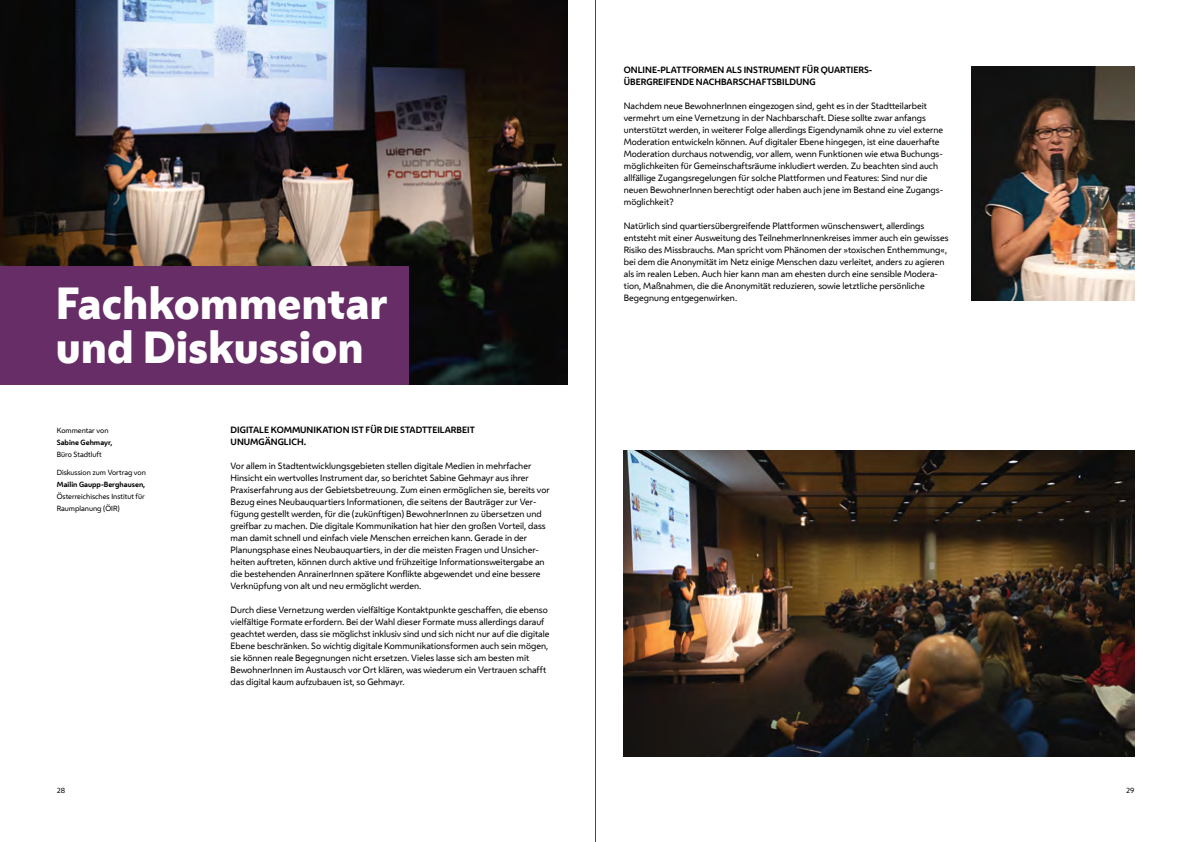
<style>
.page{position:relative;width:1191px;height:842px;background:#fff}
.page>*{position:absolute;margin:0;border:0;box-sizing:border-box;transform-origin:0 0}
.t1{font:800 42px/44px "Wiener Melange";color:#fff}
.t2{font:8.5px/12px "Wiener Melange";color:#000}
.t3{font:700 8.5px/12px "Wiener Melange";color:#000}
.t4{font:7px/12px "Wiener Melange";color:#000}
.t5{font:700 7px "Wiener Melange";color:#000}
</style>
<div class="page">
<svg style="left:595px;top:0;width:1px;height:842px"></svg>
<img style="left:971px;top:66px;width:163px;height:235px">
<img style="left:0;top:0;width:567px;height:385px">
<div style="left:0;top:266px;width:409px;height:119px;background:#672d66"></div>
<img style="left:624px;top:450px;width:510px;height:307px">
<h1 class="t1" style="left:56px;top:281px;width:334px">Fachkommentar und Diskussion</h1>
<p class="t4" style="left:57px;top:424px;width:53px">Kommentar von</p>
<p class="t5" style="left:57px;top:437px;width:57px">Sabine Gehmayr,</p>
<p class="t4" style="left:57px;top:448px;width:46px">Büro Stadtluft</p>
<p class="t4" style="left:57px;top:466px;width:91px">Diskussion zum Vortrag von</p>
<p class="t5" style="left:57px;top:479px;width:90px">Mailin Gaupp-Berghausen,</p>
<p class="t4" style="left:57px;top:490px;width:90px">Österreichisches Institut für<br>Raumplanung (ÖIR)</p>
<p class="t3" style="left:231px;top:424px;width:246px">DIGITALE KOMMUNIKATION IST FÜR DIE STADTTEILARBEIT<br>UNUMGÄNGLICH.</p>
<p class="t2" style="left:231px;top:460px;width:320px">Vor allem in Stadtentwicklungsgebieten stellen digitale Medien in mehrfacher Hinsicht ein wertvolles Instrument dar, so berichtet Sabine Gehmayr aus ihrer Praxiserfahrung aus der Gebietsbetreuung. Zum einen ermöglichen sie, bereits vor Bezug eines Neubauquartiers Informationen, die seitens der Bauträger zur Ver&shy;fügung gestellt werden, für die (zukünftigen) BewohnerInnen zu übersetzen und greifbar zu machen. Die digitale Kommunikation hat hier den großen Vorteil, dass man damit schnell und einfach viele Menschen erreichen kann. Gerade in der Planungsphase eines Neubauquartiers, in der die meisten Fragen und Unsicher&shy;heiten auftreten, können durch aktive und frühzeitige Informationsweitergabe an die bestehenden AnrainerInnen spätere Konflikte abgewendet und eine bessere Verknüpfung von alt und neu ermöglicht werden.</p>
<p class="t2" style="left:231px;top:604px;width:320px">Durch diese Vernetzung werden vielfältige Kontaktpunkte geschaffen, die ebenso vielfältige Formate erfordern. Bei der Wahl dieser Formate muss allerdings darauf geachtet werden, dass sie möglichst inklusiv sind und sich nicht nur auf die digitale Ebene beschränken. So wichtig digitale Kommunikationsformen auch sein mögen, sie können reale Begegnungen nicht ersetzen. Vieles lasse sich am besten mit BewohnerInnen im Austausch vor Ort klären, was wiederum ein Vertrauen schafft das digital kaum aufzubauen ist, so Gehmayr.</p>
<p class="t3" style="left:624px;top:64px;width:250px">ONLINE-PLATTFORMEN ALS INSTRUMENT FÜR QUARTIERS-<br>ÜBERGREIFENDE NACHBARSCHAFTSBILDUNG</p>
<p class="t2" style="left:624px;top:100px;width:321px">Nachdem neue BewohnerInnen eingezogen sind, geht es in der Stadtteilarbeit vermehrt um eine Vernetzung in der Nachbarschaft. Diese sollte zwar anfangs unterstützt werden, in weiterer Folge allerdings Eigendynamik ohne zu viel externe Moderation entwickeln können. Auf digitaler Ebene hingegen, ist eine dauerhafte Moderation durchaus notwendig, vor allem, wenn Funktionen wie etwa Buchungs&shy;möglichkeiten für Gemeinschaftsräume inkludiert werden. Zu beachten sind auch allfällige Zugangsregelungen für solche Plattformen und Features: Sind nur die neuen BewohnerInnen berechtigt oder haben auch jene im Bestand eine Zugangs&shy;möglichkeit?</p>
<p class="t2" style="left:624px;top:220px;width:326px">Natürlich sind quartiersübergreifende Plattformen wünschenswert, allerdings entsteht mit einer Ausweitung des TeilnehmerInnenkreises immer auch ein gewisses Risiko des Missbrauchs. Man spricht vom Phänomen der »toxischen Enthemmung«, bei dem die Anonymität im Netz einige Menschen dazu verleitet, anders zu agieren als im realen Leben. Auch hier kann man am ehesten durch eine sensible Modera&shy;tion, Maßnahmen, die die Anonymität reduzieren, sowie letztliche persönliche Begegnung entgegenwirken.</p>
<p class="t4" style="left:57px;top:784px;width:10px">28</p>
<p class="t4" style="left:1126px;top:784px;width:10px">29</p>
</div>
